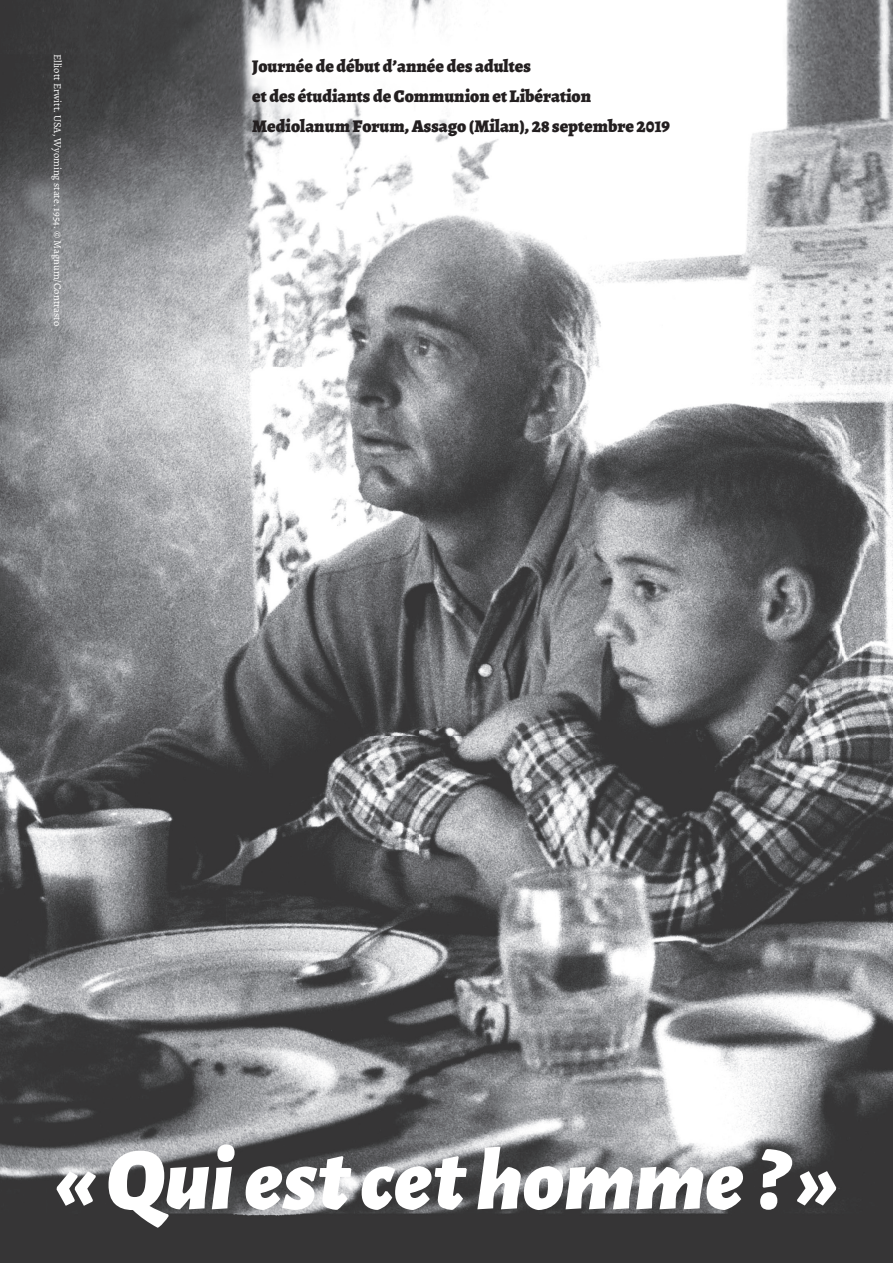
<style>
.page{position:relative;width:893px;height:1263px;background:#fff}
.page>*{position:absolute;margin:0;border:0;box-sizing:border-box;transform-origin:0 0}
.t1{font:italic 900 88.5px "Alegreya Sans";color:#fff}
.t2{font:900 18px/30px "Alegreya";color:#231f20}
.t3{font:10.5px "Alegreya";color:#fff}
</style>
<div class="page">
<img style="left:0;top:0;width:893px;height:1263px">
<p class="t3" style="left:64px;top:54px;width:273px;rotate:90deg">Elliott Erwitt. USA, Wyoming state. 1954. © Magnum/Contrasto</p>
<p class="t2" style="left:252px;top:51px;width:419px">Journée de début d’année des adultes<br>et des étudiants de Communion et Libération<br>Mediolanum Forum, Assago (Milan), 28 septembre 2019</p>
<h1 class="t1" style="left:54px;top:1110px;width:786px">« Qui est cet homme ? »</h1>
</div>
